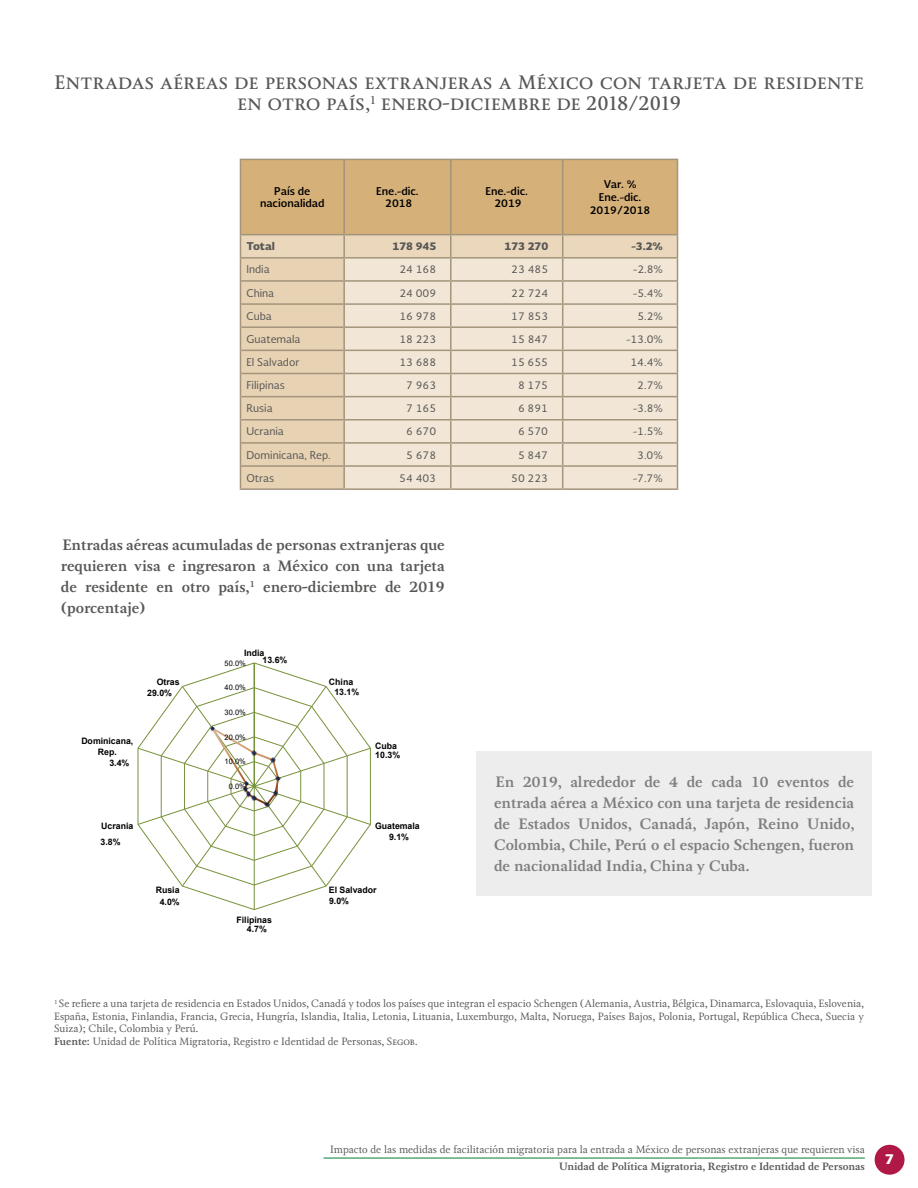
<style>
.page{position:relative;width:918px;height:1188px;background:#fff}
.page>*{position:absolute;margin:0;border:0;box-sizing:border-box;transform-origin:0 0}
.t1{font:700 18.15px/21.1px "Soberana Titular";color:#575756;text-align:center}
.t2{font:700 15px/21px "Soberana Texto";color:#7e7e7d;text-align:justify}
.t3{font:700 15px/21px "Soberana Texto";color:#575756;text-align:justify}
.t4{font:900 13.5px "Soberana Sans";color:#fff}
.t5{font:10.5px/12.6px "Soberana Texto";color:#575756}
.t6{font:10.5px "Soberana Sans";color:#575756}
.t7{font:700 10.5px/12.6px "Soberana Sans";color:#000;text-align:center}
.t8{font:700 10.5px "Soberana Texto";letter-spacing:-.01em;color:#575756}
.t9{font:900 10.5px "Soberana Sans";color:#575756}
.t10{font:700 8.85px/10.2px "Arial";color:#000;text-align:center}
.t11{font:7.5px "Arial";letter-spacing:.005em;color:#000}
.s1{font-size:15.15px}
.s2{font-weight:700}
</style>
<div class="page">
<div style="left:875px;top:1145px;width:30px;height:30px;background:#b01846;border-radius:50%"></div>
<hr style="left:324px;top:1158px;width:541px;height:1px;background:#007d32">
<hr style="left:240px;top:488px;width:104px;height:2px;background:#a3947b">
<svg style="left:240px;top:159px;width:438px;height:330px"></svg>
<hr style="left:345px;top:280px;width:106px;height:2px;background:#a3947b">
<hr style="left:451px;top:280px;width:112px;height:2px;background:#a3947b">
<hr style="left:563px;top:280px;width:115px;height:2px;background:#a3947b">
<hr style="left:345px;top:303px;width:106px;height:2px;background:#a3947b">
<hr style="left:451px;top:303px;width:112px;height:2px;background:#a3947b">
<hr style="left:563px;top:303px;width:115px;height:2px;background:#a3947b">
<hr style="left:345px;top:326px;width:106px;height:2px;background:#a3947b">
<hr style="left:451px;top:326px;width:112px;height:2px;background:#a3947b">
<hr style="left:563px;top:326px;width:115px;height:2px;background:#a3947b">
<hr style="left:345px;top:350px;width:106px;height:1px;background:#a3947b">
<hr style="left:451px;top:350px;width:112px;height:1px;background:#a3947b">
<hr style="left:563px;top:350px;width:115px;height:1px;background:#a3947b">
<hr style="left:345px;top:373px;width:106px;height:1px;background:#a3947b">
<hr style="left:451px;top:373px;width:112px;height:1px;background:#a3947b">
<hr style="left:563px;top:373px;width:115px;height:1px;background:#a3947b">
<hr style="left:345px;top:396px;width:106px;height:1px;background:#a3947b">
<hr style="left:451px;top:396px;width:112px;height:1px;background:#a3947b">
<hr style="left:563px;top:396px;width:115px;height:1px;background:#a3947b">
<hr style="left:345px;top:419px;width:106px;height:2px;background:#a3947b">
<hr style="left:451px;top:419px;width:112px;height:2px;background:#a3947b">
<hr style="left:563px;top:419px;width:115px;height:2px;background:#a3947b">
<hr style="left:345px;top:442px;width:106px;height:2px;background:#a3947b">
<hr style="left:451px;top:442px;width:112px;height:2px;background:#a3947b">
<hr style="left:563px;top:442px;width:115px;height:2px;background:#a3947b">
<hr style="left:345px;top:465px;width:106px;height:2px;background:#a3947b">
<hr style="left:451px;top:465px;width:112px;height:2px;background:#a3947b">
<hr style="left:563px;top:465px;width:115px;height:2px;background:#a3947b">
<hr style="left:344px;top:488px;width:107px;height:2px;background:#a3947b">
<hr style="left:451px;top:488px;width:112px;height:2px;background:#a3947b">
<hr style="left:563px;top:488px;width:115px;height:2px;background:#a3947b">
<div style="left:476px;top:751px;width:396px;height:145px;background:#ededed"></div>
<svg style="left:137px;top:662px;width:234px;height:248px"></svg>
<svg style="left:209px;top:726px;width:73px;height:83px"></svg>
<h1 class="t1" style="left:54px;top:71px;width:812px">Entradas aéreas de personas extranjeras a México con tarjeta de residente en otro país,<sup>1</sup> enero-diciembre de 2018/2019</h1>
<p class="t7" style="left:260px;top:184px;width:66px">País de nacionalidad</p>
<p class="t7" style="left:376px;top:184px;width:44px">Ene.-dic.<br>2018</p>
<p class="t7" style="left:485px;top:184px;width:44px">Ene.-dic.<br>2019</p>
<p class="t7" style="left:590px;top:178px;width:62px">Var. %<br>Ene.-dic.<br>2019/2018</p>
<p class="t9" style="left:246px;top:239px;width:30px">Total</p>
<p class="t9" style="left:393px;top:239px;width:45px">178 945</p>
<p class="t9" style="left:505px;top:239px;width:45px">173 270</p>
<p class="t9" style="left:631px;top:239px;width:33px">-3.2%</p>
<p class="t6" style="left:246px;top:263px;width:25px">India</p>
<p class="t6" style="left:399px;top:263px;width:38px">24 168</p>
<p class="t6" style="left:511px;top:263px;width:38px">23 485</p>
<p class="t6" style="left:633px;top:263px;width:31px">-2.8%</p>
<p class="t6" style="left:246px;top:286px;width:29px">China</p>
<p class="t6" style="left:399px;top:286px;width:38px">24 009</p>
<p class="t6" style="left:511px;top:286px;width:38px">22 724</p>
<p class="t6" style="left:633px;top:286px;width:31px">-5.4%</p>
<p class="t6" style="left:246px;top:309px;width:27px">Cuba</p>
<p class="t6" style="left:399px;top:309px;width:38px">16 978</p>
<p class="t6" style="left:511px;top:309px;width:38px">17 853</p>
<p class="t6" style="left:637px;top:309px;width:27px">5.2%</p>
<p class="t6" style="left:246px;top:332px;width:56px">Guatemala</p>
<p class="t6" style="left:399px;top:332px;width:38px">18 223</p>
<p class="t6" style="left:511px;top:332px;width:38px">15 847</p>
<p class="t6" style="left:626px;top:332px;width:38px">-13.0%</p>
<p class="t6" style="left:246px;top:355px;width:54px">El Salvador</p>
<p class="t6" style="left:399px;top:355px;width:38px">13 688</p>
<p class="t6" style="left:511px;top:355px;width:38px">15 655</p>
<p class="t6" style="left:630px;top:355px;width:34px">14.4%</p>
<p class="t6" style="left:246px;top:378px;width:40px">Filipinas</p>
<p class="t6" style="left:406px;top:378px;width:32px">7 963</p>
<p class="t6" style="left:518px;top:378px;width:32px">8 175</p>
<p class="t6" style="left:637px;top:378px;width:27px">2.7%</p>
<p class="t6" style="left:246px;top:401px;width:28px">Rusia</p>
<p class="t6" style="left:406px;top:401px;width:32px">7 165</p>
<p class="t6" style="left:518px;top:401px;width:32px">6 891</p>
<p class="t6" style="left:633px;top:401px;width:31px">-3.8%</p>
<p class="t6" style="left:246px;top:425px;width:39px">Ucrania</p>
<p class="t6" style="left:406px;top:425px;width:32px">6 670</p>
<p class="t6" style="left:518px;top:425px;width:32px">6 570</p>
<p class="t6" style="left:633px;top:425px;width:31px">-1.5%</p>
<p class="t6" style="left:246px;top:448px;width:86px">Dominicana, Rep.</p>
<p class="t6" style="left:406px;top:448px;width:32px">5 678</p>
<p class="t6" style="left:518px;top:448px;width:32px">5 847</p>
<p class="t6" style="left:637px;top:448px;width:27px">3.0%</p>
<p class="t6" style="left:246px;top:471px;width:29px">Otras</p>
<p class="t6" style="left:399px;top:471px;width:38px">54 403</p>
<p class="t6" style="left:511px;top:471px;width:38px">50 223</p>
<p class="t6" style="left:633px;top:471px;width:31px">-7.7%</p>
<h2 class="t3" style="left:61px;top:534px;width:385px">Entradas aéreas acumuladas de personas extranjeras que requieren visa e ingresaron a México con una tarjeta de residente en otro país,<sup>1</sup> enero-<span class="s1">diciembre de 2019 </span>(porcentaje)</h2>
<p class="t10" style="left:244px;top:648px;width:22px">India</p>
<p class="t10" style="left:263px;top:655px;width:26px">13.6%</p>
<p class="t11" style="left:225px;top:658px;width:23px">50.0%</p>
<p class="t10" style="left:157px;top:677px;width:24px">Otras</p>
<p class="t10" style="left:147px;top:688px;width:26px">29.0%</p>
<p class="t11" style="left:225px;top:682px;width:23px">40.0%</p>
<p class="t10" style="left:329px;top:677px;width:26px">China</p>
<p class="t10" style="left:334px;top:687px;width:26px">13.1%</p>
<p class="t11" style="left:225px;top:707px;width:23px">30.0%</p>
<p class="t10" style="left:81px;top:736px;width:54px">Dominicana,<br>Rep.</p>
<p class="t10" style="left:109px;top:757px;width:22px">3.4%</p>
<p class="t11" style="left:225px;top:732px;width:23px">20.0%</p>
<p class="t11" style="left:225px;top:756px;width:23px">10.0%</p>
<p class="t10" style="left:375px;top:741px;width:23px">Cuba</p>
<p class="t10" style="left:375px;top:750px;width:26px">10.3%</p>
<p class="t10" style="left:101px;top:821px;width:34px">Ucrania</p>
<p class="t10" style="left:101px;top:837px;width:22px">3.8%</p>
<p class="t11" style="left:229px;top:781px;width:19px">0.0%</p>
<p class="t10" style="left:375px;top:821px;width:46px">Guatemala</p>
<p class="t10" style="left:389px;top:832px;width:22px">9.1%</p>
<h2 class="t2" style="left:494px;top:771px;width:362px">En 2019, alrededor de 4 de cada 10 eventos de entrada aérea a México con una tarjeta de residencia de Estados Unidos, Canadá, Japón, Reino Unido, Colombia, Chile, Perú o el espacio Schengen, fueron de nacionalidad India, China y Cuba.</h2>
<p class="t10" style="left:156px;top:885px;width:25px">Rusia</p>
<p class="t10" style="left:329px;top:885px;width:49px">El Salvador</p>
<p class="t10" style="left:160px;top:897px;width:22px">4.0%</p>
<p class="t10" style="left:329px;top:896px;width:22px">9.0%</p>
<p class="t10" style="left:236px;top:915px;width:37px">Filipinas</p>
<p class="t10" style="left:247px;top:924px;width:22px">4.7%</p>
<p class="t5" style="left:54px;top:997px;width:812px"><sup>1</sup> Se refiere a una tarjeta de residencia en Estados Unidos, Canadá y todos los países que integran el espacio Schengen (Alemania, Austria, Bélgica, Dinamarca, Eslovaquia, Eslovenia, España, Estonia, Finlandia, Francia, Grecia, Hungría, Islandia, Italia, Letonia, Lituania, Luxemburgo, Malta, Noruega, Países Bajos, Polonia, Portugal, República Checa, Suecia y Suiza); Chile, Colombia y Perú.<br><span class="s2">Fuente:</span> Unidad de Política Migratoria, Registro e Identidad de Personas, Segob.</p>
<p class="t5" style="left:330px;top:1143px;width:536px">Impacto de las medidas de facilitación migratoria para la entrada a México de personas extranjeras que requieren visa</p>
<p class="t8" style="left:559px;top:1159px;width:307px">Unidad de Política Migratoria, Registro e Identidad de Personas</p>
<p class="t4" style="left:885px;top:1149px;width:10px">7</p>
</div>
